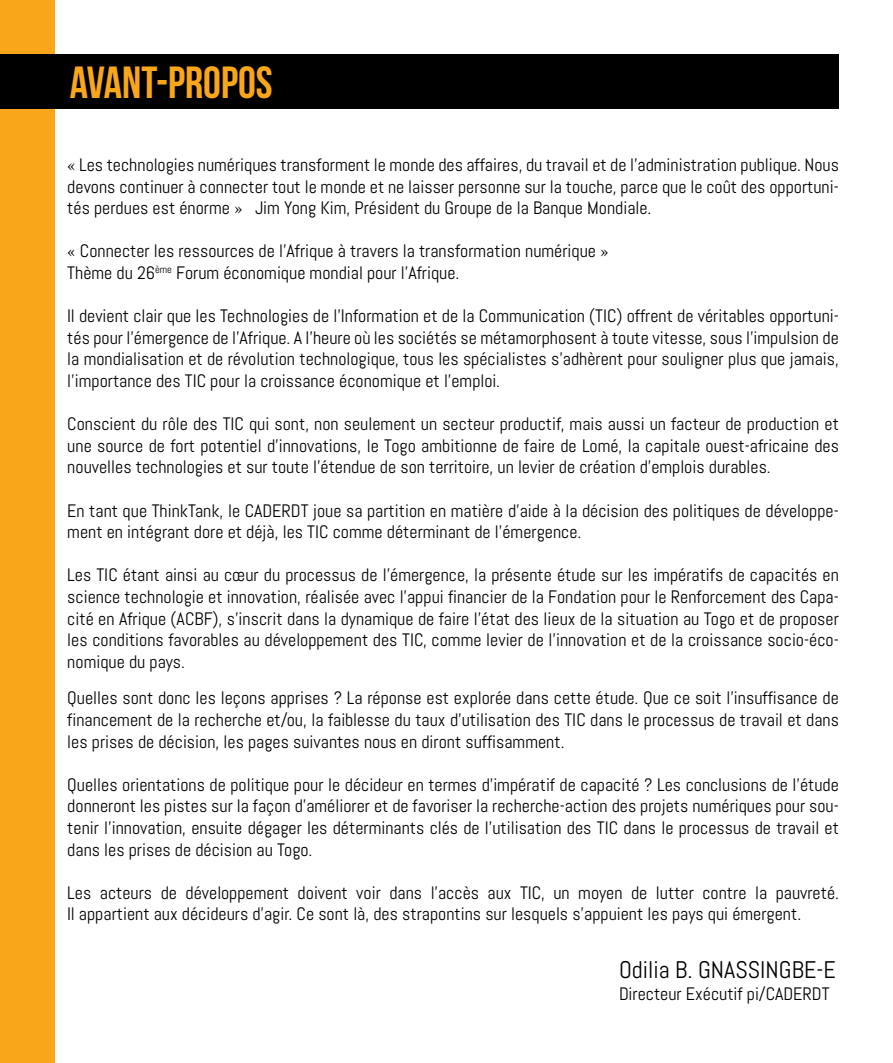
<style>
.page{position:relative;width:893px;height:1063px;background:#fff}
.page>*{position:absolute;margin:0;border:0;box-sizing:border-box;transform-origin:0 0}
.t1{font:45px "Bebas Neue";color:#faa61a}
.t2{font:24px "Abel";color:#000}
.t3{font:18px/21.6px "Abel";color:#000;text-align:justify}
</style>
<div class="page">
<div style="left:0;top:0;width:54px;height:1063px;background:#faa61a"></div>
<div style="left:0;top:54px;width:839px;height:54px;background:#000"></div>
<h1 class="t1" style="left:70px;top:57px;width:204px">AVANT-PROPOS</h1>
<p class="t3" style="left:67px;top:154px;width:773px">« Les technologies numériques transforment le monde des affaires, du travail et de l’administration publique. Nous devons continuer à connecter tout le monde et ne laisser personne sur la touche, parce que le coût des opportuni&shy;tés perdues est énorme » Jim Yong Kim, Président du Groupe de la Banque Mondiale.</p>
<p class="t3" style="left:67px;top:240px;width:543px">« Connecter les ressources de l’Afrique à travers la transformation numérique »<br>Thème du 26<sup>ème</sup> Forum économique mondial pour l’Afrique.</p>
<p class="t3" style="left:67px;top:305px;width:773px">Il devient clair que les Technologies de l’Information et de la Communication (TIC) offrent de véritables opportuni&shy;tés pour l’émergence de l’Afrique. A l’heure où les sociétés se métamorphosent à toute vitesse, sous l’impulsion de la mondialisation et de révolution technologique, tous les spécialistes s’adhèrent pour souligner plus que jamais, l’importance des TIC pour la croissance économique et l’emploi.</p>
<p class="t3" style="left:67px;top:413px;width:773px">Conscient du rôle des TIC qui sont, non seulement un secteur productif, mais aussi un facteur de production et une source de fort potentiel d’innovations, le Togo ambitionne de faire de Lomé, la capitale ouest-africaine des nouvelles technologies et sur toute l’étendue de son territoire, un levier de création d’emplois durables.</p>
<p class="t3" style="left:67px;top:500px;width:773px">En tant que ThinkTank, le CADERDT joue sa partition en matière d’aide à la décision des politiques de développe&shy;ment en intégrant dore et déjà, les TIC comme déterminant de l’émergence.</p>
<p class="t3" style="left:67px;top:564px;width:773px">Les TIC étant ainsi au cœur du processus de l’émergence, la présente étude sur les impératifs de capacités en science technologie et innovation, réalisée avec l’appui financier de la Fondation pour le Renforcement des Capa&shy;cité en Afrique (ACBF), s’inscrit dans la dynamique de faire l’état des lieux de la situation au Togo et de proposer les conditions favorables au développement des TIC, comme levier de l’innovation et de la croissance socio-éco&shy;nomique du pays.</p>
<p class="t3" style="left:67px;top:687px;width:773px">Quelles sont donc les leçons apprises ? La réponse est explorée dans cette étude. Que ce soit l’insuffisance de financement de la recherche et/ou, la faiblesse du taux d’utilisation des TIC dans le processus de travail et dans les prises de décision, les pages suivantes nous en diront suffisamment.</p>
<p class="t3" style="left:67px;top:774px;width:773px">Quelles orientations de politique pour le décideur en termes d’impératif de capacité ? Les conclusions de l’étude donneront les pistes sur la façon d’améliorer et de favoriser la recherche-action des projets numériques pour sou&shy;tenir l’innovation, ensuite dégager les déterminants clés de l’utilisation des TIC dans le processus de travail et dans les prises de décision au Togo.</p>
<p class="t3" style="left:67px;top:882px;width:773px">Les acteurs de développement doivent voir dans l’accès aux TIC, un moyen de lutter contre la pauvreté.<br>Il appartient aux décideurs d’agir. Ce sont là, des strapontins sur lesquels s’appuient les pays qui émergent.</p>
<h2 class="t2" style="left:619px;top:955px;width:218px">Odilia B. GNASSINGBE-E</h2>
<p class="t3" style="left:619px;top:983px;width:212px">Directeur Exécutif pi/CADERDT</p>
</div>
